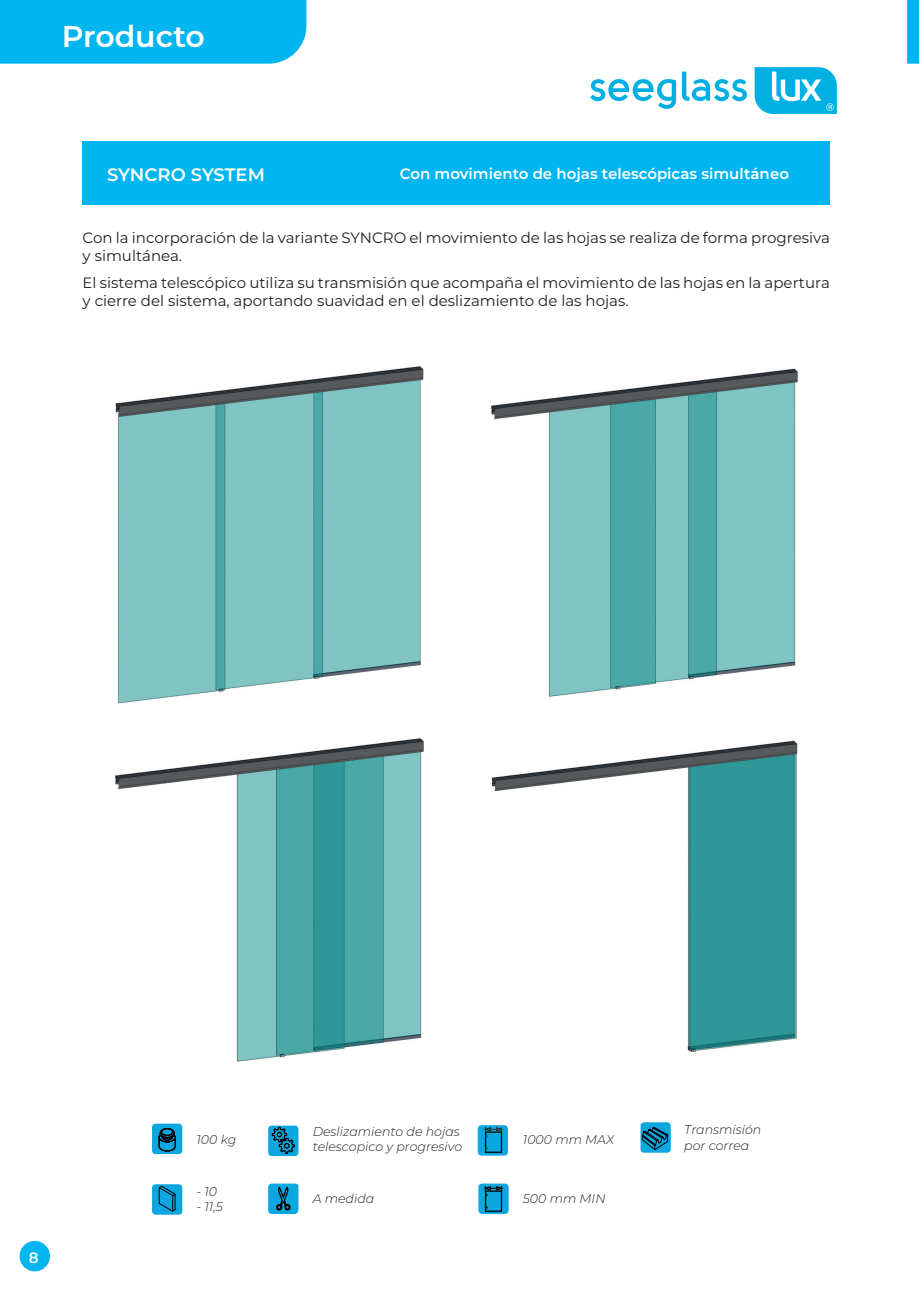
<style>
.page{position:relative;width:919px;height:1289px;background:#fff}
.page>*{position:absolute;margin:0;border:0;box-sizing:border-box;transform-origin:0 0}
.t1{font:600 30px "Montserrat";color:#fff}
.t2{font:600 18px "Montserrat";letter-spacing:-.005em;color:#fff}
.Texto{font:15px/18px "Montserrat";color:#231f20}
.t3{font:600 15px "Montserrat";color:#fff}
.t4{font:italic 300 12.6px/15.1px "Montserrat";color:#231f20}
</style>
<div class="page">
<div style="left:0;top:0;width:306px;height:64px;background:#00b5f0"></div>
<svg style="left:907px;top:0;width:11px;height:64px"></svg>
<svg style="left:590px;top:72px;width:156px;height:37px"></svg>
<svg style="left:754px;top:67px;width:82px;height:47px"></svg>
<div style="left:83px;top:141px;width:746px;height:64px;background:#00b5f0"></div>
<img style="left:115px;top:366px;width:683px;height:696px">
<div style="left:152px;top:1123px;width:30px;height:31px;background:#0ca7de;border-radius:4px"></div>
<svg style="left:158px;top:1136px;width:18px;height:16px"></svg>
<div style="left:159px;top:1132px;width:17px;height:10px;background:#021c26;border:1px solid #000002;border-radius:50%"></div>
<svg style="left:159px;top:1132px;width:16px;height:9px"></svg>
<div style="left:159px;top:1132px;width:17px;height:10px;border:1px solid #000002;border-radius:50%"></div>
<div style="left:162px;top:1134px;width:10px;height:5px;background:#000002;border-radius:50%"></div>
<div style="left:162px;top:1133px;width:11px;height:7px;border:1px solid #000002;border-radius:50%"></div>
<div style="left:160px;top:1128px;width:14px;height:10px;border:1px solid #000002;border-radius:50%"></div>
<div style="left:160px;top:1127px;width:14px;height:10px;border:1px solid #000002;border-radius:50%"></div>
<div style="left:162px;top:1128px;width:11px;height:7px;background:#0ca7de;border-radius:50%"></div>
<div style="left:161px;top:1128px;width:12px;height:7px;border:1px solid #000002;border-radius:50%"></div>
<div style="left:152px;top:1184px;width:30px;height:30px;background:#0ca7de;border-radius:4px"></div>
<svg style="left:158px;top:1185px;width:18px;height:26px"></svg>
<div style="left:268px;top:1125px;width:30px;height:30px;background:#0ca7de;border-radius:4px"></div>
<svg style="left:271px;top:1125px;width:24px;height:29px"></svg>
<svg style="left:268px;top:1183px;width:30px;height:30px"></svg>
<div style="left:477px;top:1125px;width:31px;height:30px;background:#0ca7de;border-radius:4px"></div>
<div style="left:485px;top:1131px;width:17px;height:21px;border:1px solid #000002"></div>
<svg style="left:484px;top:1127px;width:20px;height:9px"></svg>
<div style="left:478px;top:1183px;width:30px;height:30px;background:#0ca7de;border-radius:4px"></div>
<div style="left:485px;top:1190px;width:17px;height:21px;border:1px solid #000002"></div>
<svg style="left:484px;top:1186px;width:20px;height:10px"></svg>
<div style="left:640px;top:1122px;width:30px;height:30px;background:#0ca7de;border-radius:4px"></div>
<svg style="left:641px;top:1127px;width:27px;height:23px"></svg>
<div style="left:20px;top:1240px;width:30px;height:31px;background:#00b5f0;border-radius:50%"></div>
<p class="t1" style="left:62px;top:15px;width:145px">Producto</p>
<p class="t2" style="left:107px;top:162px;width:159px">SYNCRO SYSTEM</p>
<p class="t3" style="left:400px;top:163px;width:390px">Con movimiento de hojas telescópicas simultáneo</p>
<p class="Texto" style="left:83px;top:228px;width:748px">Con la incorporación de la variante SYNCRO el movimiento de las hojas se realiza de forma progresiva y simultánea.</p>
<p class="Texto" style="left:83px;top:273px;width:748px">El sistema telescópico utiliza su transmisión que acompaña el movimiento de las hojas en la apertura y cierre del sistema, aportando suavidad en el deslizamiento de las hojas.</p>
<p class="t3" style="left:29px;top:1247px;width:11px">8</p>
<p class="t4" style="left:196px;top:1131px;width:41px">100 kg</p>
<p class="t4" style="left:196px;top:1183px;width:22px">- 10</p>
<p class="t4" style="left:196px;top:1198px;width:28px">- 11,5</p>
<p class="t4" style="left:313px;top:1123px;width:151px">Deslizamiento de hojas telescopico y progresivo</p>
<p class="t4" style="left:313px;top:1190px;width:63px">A medida</p>
<p class="t4" style="left:523px;top:1131px;width:93px">1000 mm MAX</p>
<p class="t4" style="left:523px;top:1190px;width:84px">500 mm MIN</p>
<p class="t4" style="left:684px;top:1121px;width:79px">Transmisión por correa</p>
</div>
